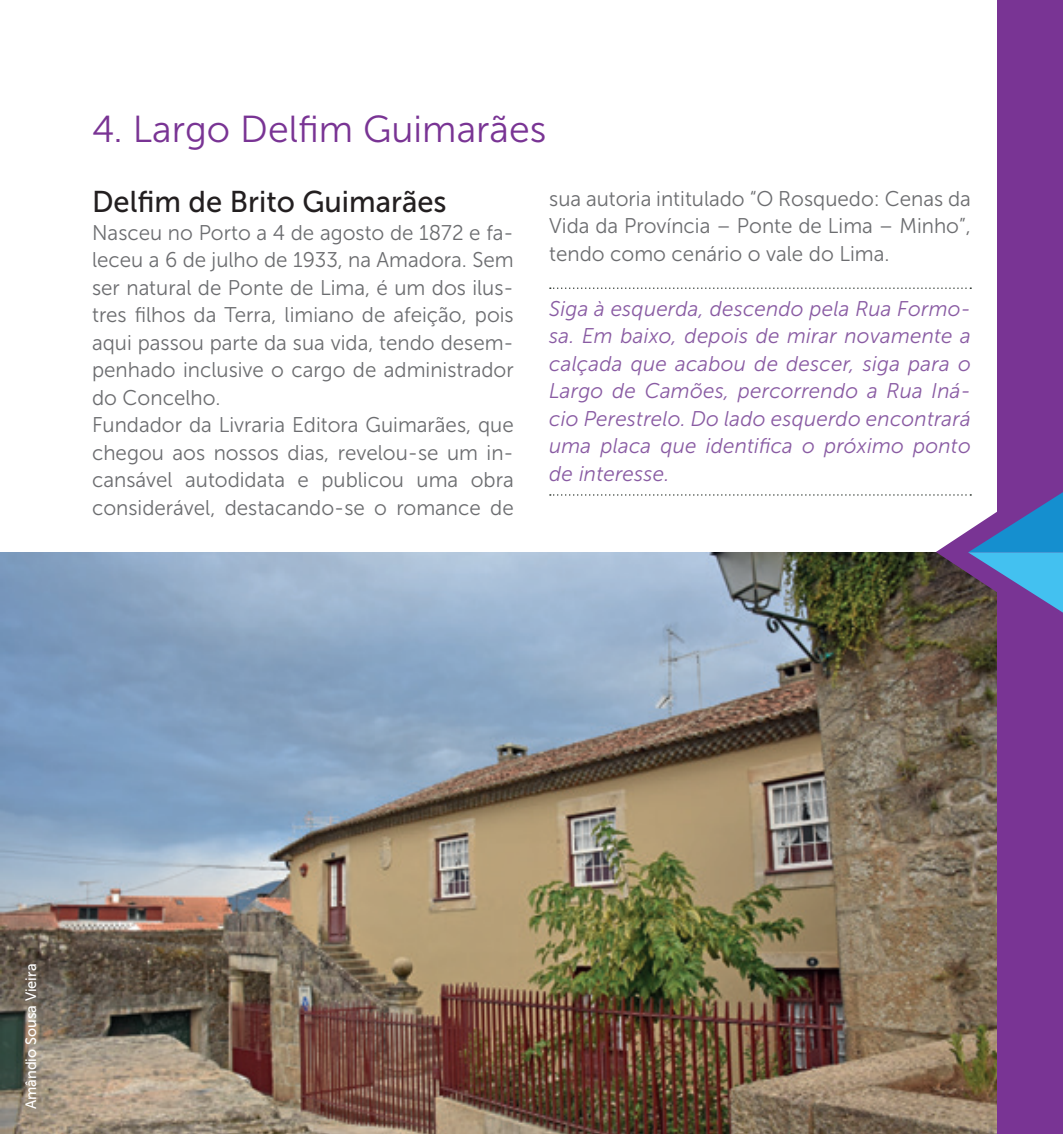
<style>
.page{position:relative;width:1063px;height:1134px;background:#fff}
.page>*{position:absolute;margin:0;border:0;box-sizing:border-box;transform-origin:0 0}
.t1{font:37.5px "Museo Sans 300";color:#793494}
.t2{font:30px "Museo Sans 500";color:#231f20}
.t3{font:21.25px/27.5px "Museo Sans 300";color:#6c6d70}
.t4{font:italic 21.25px/27.5px "Museo Sans 300";letter-spacing:.01em;color:#895ba3;text-align:justify}
.t5{font:15px "Museo Sans 500";color:#fff}
</style>
<div class="page">
<img style="left:0;top:553px;width:997px;height:581px">
<svg style="left:550px;top:288px;width:421px;height:1px"></svg>
<div style="left:997px;top:0;width:66px;height:1134px;background:#793494"></div>
<svg style="left:550px;top:492px;width:513px;height:144px"></svg>
<h1 class="t1" style="left:92px;top:108px;width:456px">4. Largo Delfim Guimarães</h1>
<h2 class="t2" style="left:92px;top:186px;width:356px">Delfim de Brito Guimarães</h2>
<p class="t3" style="left:92px;top:219px;width:423px">Nasceu no Porto a 4 de agosto de 1872 e fa&shy;leceu a 6 de julho de 1933, na Amadora. Sem ser natural de Ponte de Lima, é um dos ilus&shy;tres filhos da Terra, limiano de afeição, pois aqui passou parte da sua vida, tendo desem&shy;penhado inclusive o cargo de administrador do Concelho.<br>Fundador da Livraria Editora Guimarães, que chegou aos nossos dias, revelou-se um in&shy;cansável autodidata e publicou uma obra considerável, destacando-se o romance de</p>
<p class="t3" style="left:549px;top:185px;width:423px;text-align:justify">sua autoria intitulado “O Rosquedo: Cenas da Vida da Província – Ponte de Lima – Minho”, tendo como cenário o vale do Lima.</p>
<p class="t4" style="left:549px;top:295px;width:423px">Siga à esquerda, descendo pela Rua Formo&shy;sa. Em baixo, depois de mirar novamente a calçada que acabou de descer, siga para o Largo de Camões, percorrendo a Rua Iná&shy;cio Perestrelo. Do lado esquerdo encontrará uma placa que identifica o próximo ponto de interesse.</p>
<p class="t5" style="left:23px;top:1109px;width:147px;rotate:-90deg">Amândio Sousa Vieira</p>
</div>
